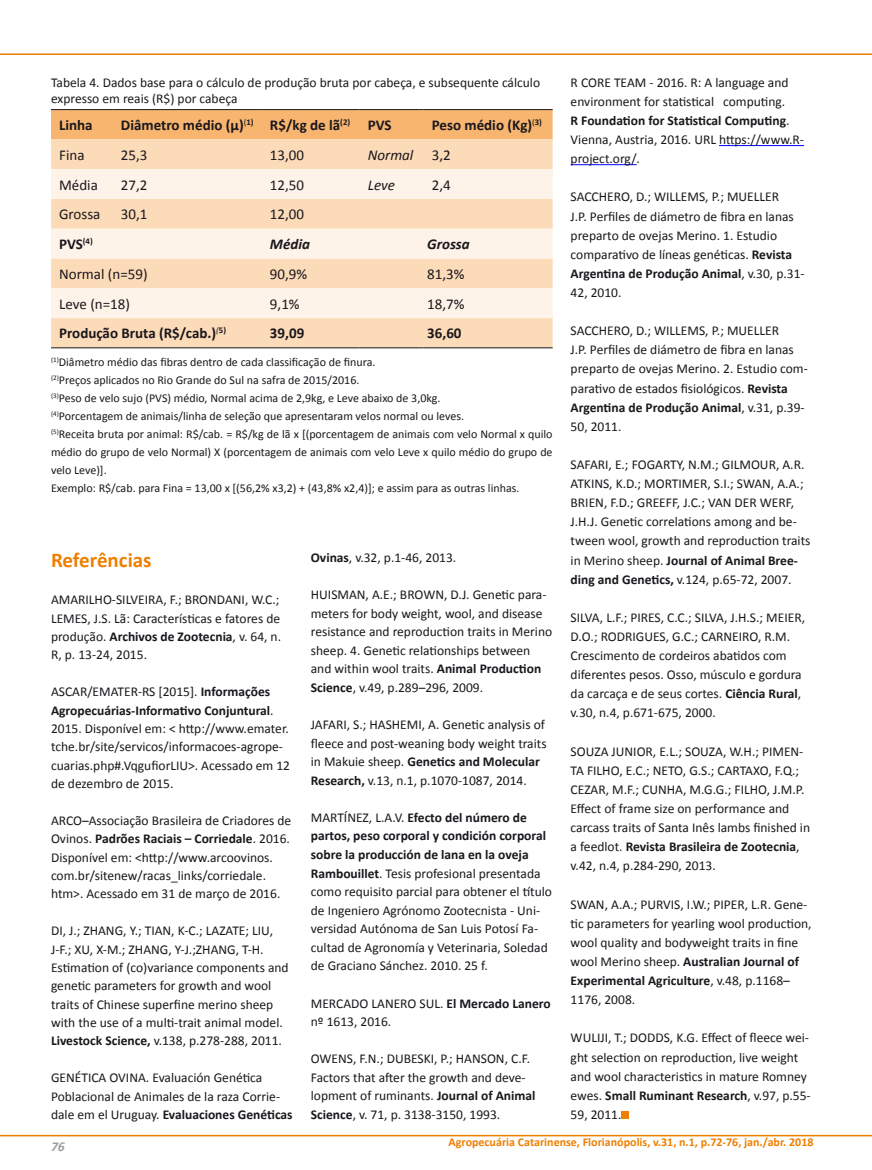
<style>
.page{position:relative;width:872px;height:1170px;background:#fff}
.page>*{position:absolute;margin:0;border:0;box-sizing:border-box;transform-origin:0 0}
.t1{font:700 21px "Calibri";color:#ee7f00}
.t2{font:700 15px "Calibri";color:#1a171c}
.t3{font:15px "Calibri";color:#1a171c}
.t4{font:italic 15px "Calibri";color:#1a171c}
.t5{font:italic 700 15px "Calibri";color:#1a171c}
.t6{font:13.5px/19px "Calibri";color:#1a171c}
.t7{font:italic 700 13.5px "Calibri";color:#9c9e9f}
.t8{font:12px/18px "Calibri";color:#1a171c}
.t9{font:700 12px "Calibri";color:#ee7f00}
.s1{font-style:normal}
.s2{font-weight:700}
</style>
<div class="page">
<hr style="left:0;top:53px;width:872px;height:2px;background:#ee7f00">
<hr style="left:0;top:1134px;width:872px;height:2px;background:#ee7f00">
<hr style="left:719px;top:145px;width:85px;height:1px;background:#00f">
<hr style="left:570px;top:164px;width:66px;height:1px;background:#00f">
<div style="left:621px;top:1111px;width:7px;height:7px;background:#ee7f00"></div>
<div style="left:51px;top:139px;width:501px;height:208px;background:#fcdbb9"></div>
<svg style="left:51px;top:169px;width:501px;height:149px;background:#fde9d5"></svg>
<div style="left:51px;top:109px;width:501px;height:30px;background:#f7b570"></div>
<hr style="left:423px;top:109px;width:129px;height:1px;background:#1a171c">
<hr style="left:51px;top:347px;width:62px;height:1px;background:#1a171c">
<hr style="left:113px;top:347px;width:149px;height:1px;background:#1a171c">
<hr style="left:262px;top:347px;width:98px;height:1px;background:#1a171c">
<hr style="left:360px;top:347px;width:59px;height:1px;background:#1a171c">
<hr style="left:423px;top:347px;width:129px;height:1px;background:#1a171c">
<p class="t6" style="left:51px;top:74px;width:490px;line-height:16.5px">Tabela 4. Dados base para o cálculo de produção bruta por cabeça, e subsequente cálculo expresso em reais (R$) por cabeça</p>
<p class="t2" style="left:59px;top:115px;width:35px">Linha</p>
<p class="t2" style="left:121px;top:115px;width:272px">Diâmetro médio (µ)<sup>(</sup><sup>1)</sup> R$/kg de lã<sup>(2)</sup> PVS</p>
<p class="t2" style="left:432px;top:115px;width:112px">Peso médio (Kg)<sup>(</sup><sup>3)</sup></p>
<p class="t3" style="left:59px;top:144px;width:27px">Fina</p>
<p class="t3" style="left:121px;top:144px;width:28px">25,3</p>
<p class="t3" style="left:270px;top:144px;width:36px">13,00</p>
<p class="t4" style="left:368px;top:144px;width:84px">Normal <span class="s1">3,2</span></p>
<p class="t3" style="left:59px;top:174px;width:40px">Média</p>
<p class="t3" style="left:121px;top:174px;width:28px">27,2</p>
<p class="t3" style="left:270px;top:174px;width:36px">12,50</p>
<p class="t4" style="left:368px;top:174px;width:29px">Leve</p>
<p class="t3" style="left:432px;top:174px;width:20px">2,4</p>
<p class="t3" style="left:59px;top:204px;width:43px">Grossa</p>
<p class="t3" style="left:121px;top:204px;width:28px">30,1</p>
<p class="t3" style="left:270px;top:204px;width:36px">12,00</p>
<p class="t2" style="left:59px;top:233px;width:35px">PVS<sup>(4)</sup></p>
<p class="t5" style="left:270px;top:234px;width:42px">Média</p>
<p class="t5" style="left:427px;top:234px;width:44px">Grossa</p>
<p class="t3" style="left:59px;top:263px;width:90px">Normal (n=59)</p>
<p class="t3" style="left:270px;top:263px;width:39px">90,9%</p>
<p class="t3" style="left:427px;top:263px;width:39px">81,3%</p>
<p class="t3" style="left:59px;top:293px;width:72px">Leve (n=18)</p>
<p class="t3" style="left:270px;top:293px;width:31px">9,1%</p>
<p class="t3" style="left:427px;top:293px;width:39px">18,7%</p>
<p class="t2" style="left:59px;top:323px;width:168px">Produção Bruta (R$/cab.)<sup>(</sup><sup>5)</sup></p>
<p class="t2" style="left:270px;top:323px;width:36px">39,09</p>
<p class="t2" style="left:427px;top:323px;width:36px">36,60</p>
<p class="t8" style="left:51px;top:353px;width:503px"><sup>(1)</sup>Diâmetro médio das fibras dentro de cada classificação de finura.<br><sup>(2)</sup>Preços aplicados no Rio Grande do Sul na safra de 2015/2016.<br><sup>(3)</sup>Peso de velo sujo (PVS) médio, Normal acima de 2,9kg, e Leve abaixo de 3,0kg.<br><sup>(4)</sup>Porcentagem de animais/linha de seleção que apresentaram velos normal ou leves.<br><sup>(5)</sup>Receita bruta por animal: R$/cab. = R$/kg de lã x [(porcentagem de animais com velo Normal x quilo médio do grupo de velo Normal) X (porcentagem de animais com velo Leve x quilo médio do grupo de velo Leve)].<br>Exemplo: R$/cab. para Fina = 13,00 x [(56,2% x3,2) + (43,8% x2,4)]; e assim para as outras linhas.</p>
<h1 class="t1" style="left:51px;top:545px;width:102px">Referências</h1>
<p class="t6" style="left:51px;top:590px;width:232px;line-height:18.3px">AMARILHO-SILVEIRA, F.; BRONDANI, W.C.; LEMES, J.S. Lã: Características e fatores de produção. <span class="s2">Archivos de Zootecnia</span>, v. 64, n.<br>R, p. 13-24, 2015.</p>
<p class="t6" style="left:51px;top:682px;width:240px;line-height:18.3px">ASCAR/EMATER-RS [2015]. <span class="s2">Informações Agropecuárias-Informativo Conjuntural</span>.<br>2015. Disponível em: &lt; http://www.emater. tche.br/site/servicos/informacoes-agrope&shy;cuarias.php#.VqgufiorLIU&gt;. Acessado em 12 de dezembro de 2015.</p>
<p class="t6" style="left:51px;top:810px;width:242px;line-height:18.3px">ARCO–Associação Brasileira de Criadores de Ovinos. <span class="s2">Padrões Raciais – Corriedale</span>. 2016.<br>Disponível em: &lt;http://www.arcoovinos. com.br/sitenew/racas_links/corriedale. htm&gt;. Acessado em 31 de março de 2016.</p>
<p class="t6" style="left:51px;top:921px;width:239px;line-height:18.3px">DI, J.; ZHANG, Y.; TIAN, K-C.; LAZATE; LIU, J-F.; XU, X-M.; ZHANG, Y-J.;ZHANG, T-H.<br>Estimation of (co)variance components and genetic parameters for growth and wool traits of Chinese superfine merino sheep with the use of a multi-trait animal model.<br><span class="s2">Livestock Science,</span> v.138, p.278-288, 2011.</p>
<p class="t6" style="left:51px;top:1068px;width:243px;line-height:18.3px">GENÉTICA OVINA. Evaluación Genética<br>Poblacional de Animales de la raza Corrie&shy;dale em el Uruguay. <span class="s2">Evaluaciones Genéticas</span></p>
<p class="t6" style="left:311px;top:547px;width:147px"><span class="s2">Ovinas</span>, v.32, p.1-46, 2013.</p>
<p class="t6" style="left:311px;top:584px;width:243px;line-height:18.6px">HUISMAN, A.E.; BROWN, D.J. Genetic para&shy;meters for body weight, wool, and disease resistance and reproduction traits in Merino sheep. 4. Genetic relationships between and within wool traits. <span class="s2">Animal Production Science</span>, v.49, p.289–296, 2009.</p>
<p class="t6" style="left:311px;top:714px;width:237px;line-height:18.6px">JAFARI, S.; HASHEMI, A. Genetic analysis of fleece and post-weaning body weight traits in Makuie sheep. <span class="s2">Genetics and Molecular Research,</span> v.13, n.1, p.1070-1087, 2014.</p>
<p class="t6" style="left:311px;top:807px;width:243px;line-height:18.6px">MARTÍNEZ, L.A.V. <span class="s2">Efecto del número de partos, peso corporal y condición corporal sobre la producción de lana en la oveja Rambouillet</span>. Tesis profesional presentada como requisito parcial para obtener el título de Ingeniero Agrónomo Zootecnista - Uni&shy;versidad Autónoma de San Luis Potosí Fa&shy;cultad de Agronomía y Veterinaria, Soledad de Graciano Sánchez. 2010. 25 f.</p>
<p class="t6" style="left:311px;top:993px;width:241px;line-height:18.6px">MERCADO LANERO SUL. <span class="s2">El Mercado Lanero </span>nº 1613, 2016.</p>
<p class="t6" style="left:311px;top:1049px;width:226px;line-height:18.6px">OWENS, F.N.; DUBESKI, P.; HANSON, C.F.<br>Factors that after the growth and deve&shy;lopment of ruminants. <span class="s2">Journal of Animal Science</span>, v. 71, p. 3138-3150, 1993.</p>
<p class="t6" style="left:570px;top:72px;width:235px">R CORE TEAM - 2016. R: A language and environment for statistical computing.<br><span class="s2">R Foundation for Statistical Computing</span>.<br>Vienna, Austria, 2016. URL https://www.R&shy;project.org/.</p>
<p class="t6" style="left:570px;top:187px;width:235px">SACCHERO, D.; WILLEMS, P.; MUELLER<br>J.P. Perfiles de diámetro de fibra en lanas preparto de ovejas Merino. 1. Estudio comparativo de líneas genéticas. <span class="s2">Revista Argentina de Produção Animal</span>, v.30, p.31- 42, 2010.</p>
<p class="t6" style="left:570px;top:321px;width:239px">SACCHERO, D.; WILLEMS, P.; MUELLER<br>J.P. Perfiles de diámetro de fibra en lanas preparto de ovejas Merino. 2. Estudio com&shy;parativo de estados fisiológicos. <span class="s2">Revista Argentina de Produção Animal</span>, v.31, p.39- 50, 2011.</p>
<p class="t6" style="left:570px;top:454px;width:241px">SAFARI, E.; FOGARTY, N.M.; GILMOUR, A.R.<br>ATKINS, K.D.; MORTIMER, S.I.; SWAN, A.A.; BRIEN, F.D.; GREEFF, J.C.; VAN DER WERF, J.H.J. Genetic correlations among and be&shy;tween wool, growth and reproduction traits in Merino sheep. <span class="s2">Journal of Animal Bree&shy;ding and Genetics,</span> v.124, p.65-72, 2007.</p>
<p class="t6" style="left:570px;top:607px;width:236px">SILVA, L.F.; PIRES, C.C.; SILVA, J.H.S.; MEIER, D.O.; RODRIGUES, G.C.; CARNEIRO, R.M.<br>Crescimento de cordeiros abatidos com diferentes pesos. Osso, músculo e gordura da carcaça e de seus cortes. <span class="s2">Ciência Rural</span>, v.30, n.4, p.671-675, 2000.</p>
<p class="t6" style="left:570px;top:741px;width:241px">SOUZA JUNIOR, E.L.; SOUZA, W.H.; PIMEN-TA FILHO, E.C.; NETO, G.S.; CARTAXO, F.Q.; CEZAR, M.F.; CUNHA, M.G.G.; FILHO, J.M.P.<br>Effect of frame size on performance and carcass traits of Santa Inês lambs finished in a feedlot. <span class="s2">Revista Brasileira de Zootecnia</span>, v.42, n.4, p.284-290, 2013.</p>
<p class="t6" style="left:570px;top:894px;width:242px">SWAN, A.A.; PURVIS, I.W.; PIPER, L.R. Gene&shy;tic parameters for yearling wool production, wool quality and bodyweight traits in fine wool Merino sheep. <span class="s2">Australian Journal of Experimental Agriculture</span>, v.48, p.1168– 1176, 2008.</p>
<p class="t6" style="left:570px;top:1027px;width:242px">WULIJI, T.; DODDS, K.G. Effect of fleece wei&shy;ght selection on reproduction, live weight and wool characteristics in mature Romney ewes. <span class="s2">Small Ruminant Research</span>, v.97, p.55- 59, 2011.</p>
<p class="t7" style="left:51px;top:1137px;width:16px">76</p>
<p class="t9" style="left:448px;top:1133px;width:366px">Agropecuária Catarinense, Florianópolis, v.31, n.1, p.72-76, jan./abr. 2018</p>
</div>
